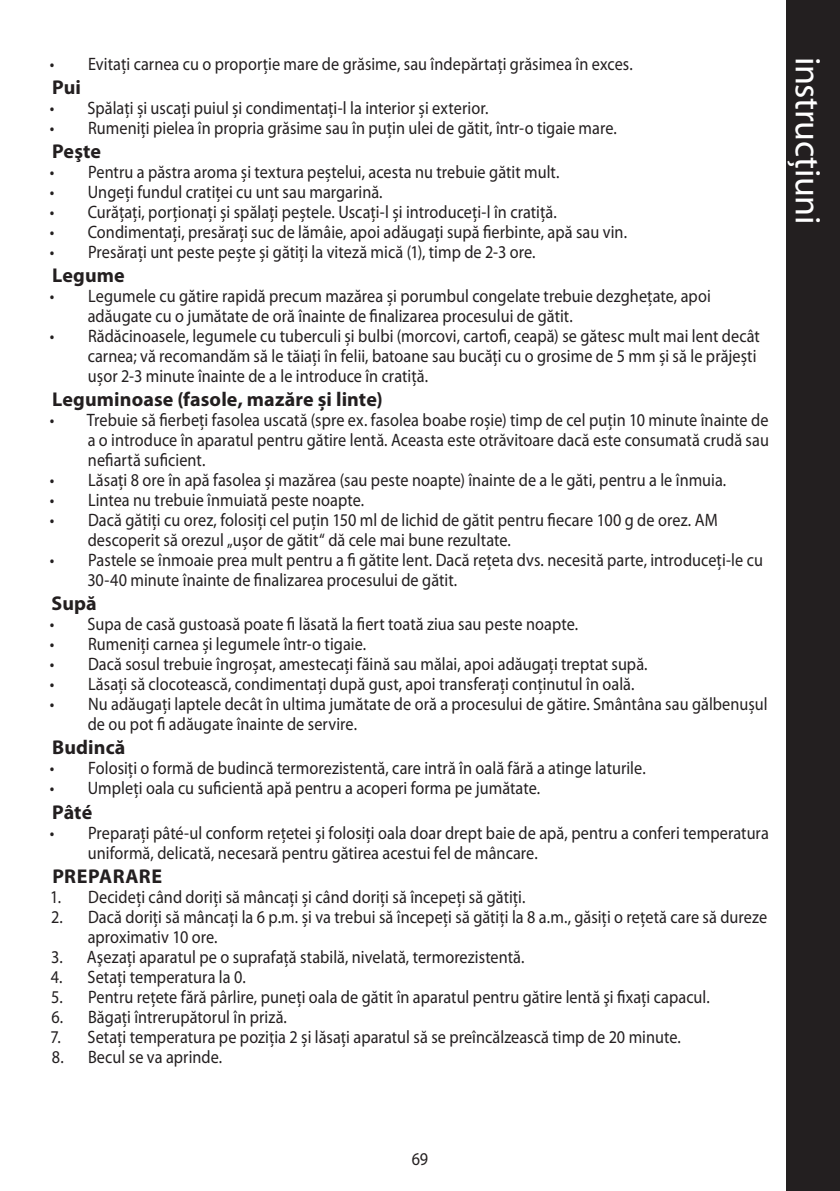
<style>
.page{position:relative;width:840px;height:1191px;background:#fff}
.page>*{position:absolute;margin:0;border:0;box-sizing:border-box;transform-origin:0 0}
.side_head{font:36px "Myriad Pro";letter-spacing:-.01em;color:#fff}
.sub_heading{font:700 20px "Myriad Pro";letter-spacing:.005em;color:#231f20}
.heading{font:700 20px "Myriad Pro";letter-spacing:.025em;color:#231f20}
.t1{font:18px/20px "Myriad Pro";letter-spacing:.005em;color:#231f20;scale:.9 1}
</style>
<div class="page">
<div style="left:785px;top:0;width:54px;height:1191px;background:#231f20"></div>
<p class="t1" style="left:50px;top:55px;width:649px">• Evitați carnea cu o proporție mare de grăsime, sau îndepărtați grăsimea în exces.</p>
<p class="sub_heading" style="left:52px;top:76px;width:30px">Pui</p>
<p class="t1" style="left:50px;top:99px;width:488px">• Spălați și uscați puiul și condimentați-l la interior și exterior.</p>
<p class="t1" style="left:50px;top:119px;width:631px">• Rumeniți pielea în propria grăsime sau în puțin ulei de gătit, într-o tigaie mare.</p>
<p class="sub_heading" style="left:52px;top:140px;width:50px">Peşte</p>
<p class="t1" style="left:50px;top:163px;width:567px">• Pentru a păstra aroma și textura peștelui, acesta nu trebuie gătit mult.</p>
<p class="t1" style="left:50px;top:183px;width:371px">• Ungeți fundul cratiței cu unt sau margarină.</p>
<p class="t1" style="left:50px;top:203px;width:564px">• Curățați, porționați și spălați peștele. Uscați-l și introduceți-l în cratiță.</p>
<p class="t1" style="left:50px;top:223px;width:642px">• Condimentați, presărați suc de lămâie, apoi adăugați supă fierbinte, apă sau vin.</p>
<p class="t1" style="left:50px;top:243px;width:541px">• Presărați unt peste pește și gătiți la viteză mică (1), timp de 2-3 ore.</p>
<p class="sub_heading" style="left:52px;top:264px;width:74px">Legume</p>
<p class="t1" style="left:88px;top:287px;width:693px;text-indent:-38px">• Legumele cu gătire rapidă precum mazărea și porumbul congelate trebuie dezghețate, apoi adăugate cu o jumătate de oră înainte de finalizarea procesului de gătit.</p>
<p class="t1" style="left:88px;top:327px;width:748px;text-indent:-38px">• Rădăcinoasele, legumele cu tuberculi și bulbi (morcovi, cartofi, ceapă) se gătesc mult mai lent decât carnea; vă recomandăm să le tăiați în felii, batoane sau bucăți cu o grosime de 5 mm și să le prăjești ușor 2-3 minute înainte de a le introduce în cratiță.</p>
<p class="sub_heading" style="left:52px;top:388px;width:332px">Leguminoase (fasole, mazăre și linte)</p>
<p class="t1" style="left:88px;top:411px;width:758px;text-align:justify;text-indent:-38px">• Trebuie să fierbeți fasolea uscată (spre ex. fasolea boabe roșie) timp de cel puțin 10 minute înainte de a o introduce în aparatul pentru gătire lentă. Aceasta este otrăvitoare dacă este consumată crudă sau nefiartă suficient.</p>
<p class="t1" style="left:50px;top:471px;width:752px">• Lăsați 8 ore în apă fasolea și mazărea (sau peste noapte) înainte de a le găti, pentru a le înmuia.</p>
<p class="t1" style="left:50px;top:491px;width:350px">• Lintea nu trebuie înmuiată peste noapte.</p>
<p class="t1" style="left:88px;top:511px;width:701px;text-indent:-38px">• Dacă gătiți cu orez, folosiți cel puțin 150 ml de lichid de gătit pentru fiecare 100 g de orez. AM descoperit să orezul „ușor de gătit“ dă cele mai bune rezultate.</p>
<p class="t1" style="left:87px;top:551px;width:751px;text-indent:-38px">• Pastele se înmoaie prea mult pentru a fi gătite lent. Dacă rețeta dvs. necesită parte, introduceți-le cu<br>30-40 minute înainte de finalizarea procesului de gătit.</p>
<p class="sub_heading" style="left:52px;top:592px;width:47px">Supă</p>
<p class="t1" style="left:50px;top:615px;width:588px">• Supa de casă gustoasă poate fi lăsată la fiert toată ziua sau peste noapte.</p>
<p class="t1" style="left:50px;top:635px;width:353px">• Rumeniți carnea și legumele într-o tigaie.</p>
<p class="t1" style="left:50px;top:655px;width:665px">• Dacă sosul trebuie îngroșat, amestecați făină sau mălai, apoi adăugați treptat supă.</p>
<p class="t1" style="left:50px;top:675px;width:650px">• Lăsați să clocotească, condimentați după gust, apoi transferați conținutul în oală.</p>
<p class="t1" style="left:88px;top:695px;width:756px;text-indent:-38px">• Nu adăugați laptele decât în ultima jumătate de oră a procesului de gătire. Smântâna sau gălbenușul de ou pot fi adăugate înainte de servire.</p>
<p class="sub_heading" style="left:52px;top:736px;width:75px">Budincă</p>
<p class="t1" style="left:50px;top:759px;width:663px">• Folosiți o formă de budincă termorezistentă, care intră în oală fără a atinge laturile.</p>
<p class="t1" style="left:50px;top:779px;width:546px">• Umpleți oala cu suficientă apă pentru a acoperi forma pe jumătate.</p>
<p class="sub_heading" style="left:52px;top:800px;width:42px">Pâté</p>
<p class="t1" style="left:88px;top:823px;width:757px;text-indent:-38px">• Preparați pâté-ul conform rețetei și folosiți oala doar drept baie de apă, pentru a conferi temperatura uniformă, delicată, necesară pentru gătirea acestui fel de mâncare.</p>
<p class="heading" style="left:52px;top:864px;width:111px">PREPARARE</p>
<p class="t1" style="left:50px;top:887px;width:529px">1. Decideți când doriți să mâncați și când doriți să începeți să gătiți.</p>
<p class="t1" style="left:88px;top:907px;width:756px;text-indent:-37px">2. Dacă doriți să mâncați la 6 p.m. și va trebui să începeți să gătiți la 8 a.m., găsiți o rețetă care să dureze aproximativ 10 ore.</p>
<p class="t1" style="left:51px;top:947px;width:527px">3. Aşezaţi aparatul pe o suprafaţă stabilă, nivelată, termorezistentă.</p>
<p class="t1" style="left:51px;top:967px;width:218px">4. Setați temperatura la 0.</p>
<p class="t1" style="left:51px;top:987px;width:732px">5. Pentru reţete fără pârlire, puneţi oala de gătit în aparatul pentru gătire lentă şi fixaţi capacul.</p>
<p class="t1" style="left:51px;top:1007px;width:263px">6. Băgaţi întrerupătorul în priză.</p>
<p class="t1" style="left:50px;top:1027px;width:701px">7. Setați temperatura pe poziția 2 și lăsați aparatul să se preîncălzească timp de 20 minute.</p>
<p class="t1" style="left:52px;top:1047px;width:191px">8. Becul se va aprinde.</p>
<p class="side_head" style="left:827px;top:57px;width:169px;rotate:90deg">instrucţiuni</p>
<p class="t1" style="left:411px;top:1149px;width:20px">69</p>
</div>
